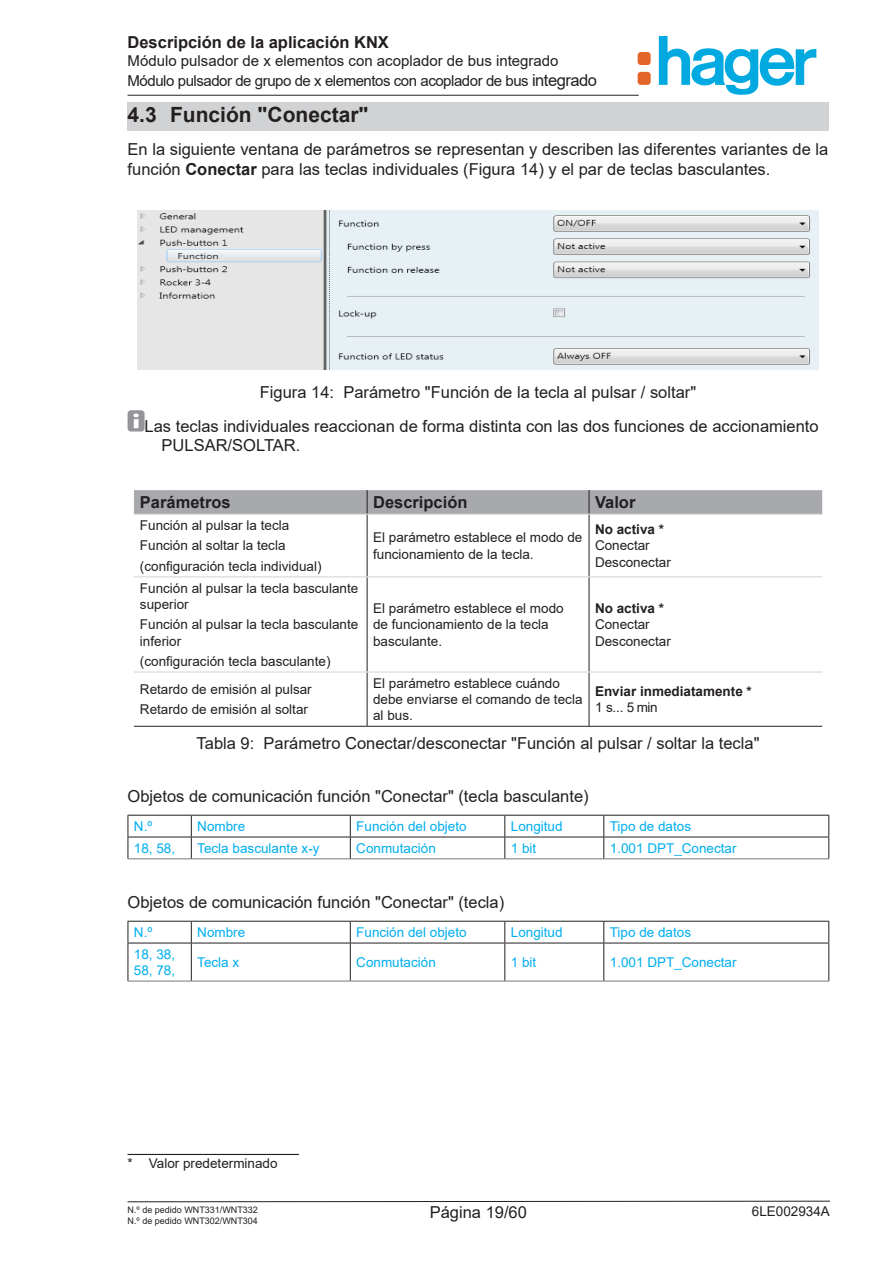
<style>
.page{position:relative;width:893px;height:1263px;background:#fff}
.page>*{position:absolute;margin:0;border:0;box-sizing:border-box;transform-origin:0 0}
.t1{font:700 21px "Arial";color:#231f20}
.t2{font:16.5px/19.8px "Arial";color:#231f20}
.t3{font:700 16.5px "Arial";color:#231f20}
.t4{font:15px/19.8px "Arial";color:#231f20}
.t5{font:13.5px/16.2px "Arial";color:#231f20}
.t6{font:13.5px/16.2px "Arial";color:#00aeef}
.t7{font:700 13.5px "Arial";color:#231f20}
.t8{font:9px/10.8px "Arial";color:#231f20}
.s1{font-size:16.5px}
.s2{font-weight:700}
</style>
<div class="page">
<div style="left:128px;top:102px;width:701px;height:28px;background:#d1d2d4"></div>
<hr style="left:128px;top:1154px;width:171px;height:1px;background:#231f20">
<img style="left:138px;top:211px;width:680px;height:159px">
<div style="left:128px;top:410px;width:17px;height:21px;background:#939598;border-radius:3px"></div>
<svg style="left:134px;top:413px;width:5px;height:15px"></svg>
<svg style="left:134px;top:490px;width:688px;height:24px;background:#a8a9ad"></svg>
<hr style="left:367px;top:514px;width:1px;height:62px;background:#231f20">
<hr style="left:589px;top:514px;width:1px;height:62px;background:#231f20">
<hr style="left:367px;top:577px;width:1px;height:95px;background:#231f20">
<hr style="left:589px;top:577px;width:1px;height:95px;background:#231f20">
<hr style="left:367px;top:672px;width:1px;height:54px;background:#231f20">
<hr style="left:589px;top:672px;width:1px;height:54px;background:#231f20">
<hr style="left:134px;top:726px;width:233px;height:1px;background:#231f20">
<hr style="left:367px;top:726px;width:222px;height:1px;background:#231f20">
<hr style="left:589px;top:726px;width:233px;height:1px;background:#231f20">
<hr style="left:134px;top:514px;width:233px;height:1px;background:#d1d2d4">
<hr style="left:367px;top:514px;width:222px;height:1px;background:#d1d2d4">
<hr style="left:589px;top:514px;width:233px;height:1px;background:#d1d2d4">
<hr style="left:134px;top:576px;width:233px;height:1px;background:#d1d2d4">
<hr style="left:367px;top:576px;width:222px;height:1px;background:#d1d2d4">
<hr style="left:589px;top:576px;width:233px;height:1px;background:#d1d2d4">
<hr style="left:134px;top:672px;width:233px;height:1px;background:#d1d2d4">
<hr style="left:367px;top:672px;width:222px;height:1px;background:#d1d2d4">
<hr style="left:589px;top:672px;width:233px;height:1px;background:#d1d2d4">
<hr style="left:128px;top:837px;width:63px;height:1px;background:#231f20">
<hr style="left:191px;top:837px;width:159px;height:1px;background:#231f20">
<hr style="left:350px;top:837px;width:155px;height:1px;background:#231f20">
<hr style="left:505px;top:837px;width:99px;height:1px;background:#231f20">
<hr style="left:604px;top:837px;width:225px;height:1px;background:#231f20">
<hr style="left:128px;top:858px;width:63px;height:1px;background:#76787b">
<hr style="left:191px;top:858px;width:159px;height:1px;background:#76787b">
<hr style="left:350px;top:858px;width:155px;height:1px;background:#76787b">
<hr style="left:505px;top:858px;width:99px;height:1px;background:#76787b">
<hr style="left:604px;top:858px;width:225px;height:1px;background:#76787b">
<hr style="left:128px;top:815px;width:63px;height:1px;background:#231f20">
<hr style="left:191px;top:815px;width:159px;height:1px;background:#231f20">
<hr style="left:350px;top:815px;width:155px;height:1px;background:#231f20">
<hr style="left:505px;top:815px;width:99px;height:1px;background:#231f20">
<hr style="left:604px;top:815px;width:225px;height:1px;background:#231f20">
<svg style="left:128px;top:815px;width:1px;height:43px"></svg>
<svg style="left:191px;top:815px;width:1px;height:43px"></svg>
<svg style="left:350px;top:815px;width:1px;height:43px"></svg>
<svg style="left:504px;top:815px;width:1px;height:43px"></svg>
<svg style="left:603px;top:815px;width:1px;height:43px"></svg>
<svg style="left:828px;top:815px;width:1px;height:43px"></svg>
<hr style="left:128px;top:943px;width:63px;height:1px;background:#231f20">
<hr style="left:191px;top:943px;width:159px;height:1px;background:#231f20">
<hr style="left:350px;top:943px;width:155px;height:1px;background:#231f20">
<hr style="left:505px;top:943px;width:99px;height:1px;background:#231f20">
<hr style="left:604px;top:943px;width:225px;height:1px;background:#231f20">
<hr style="left:128px;top:981px;width:63px;height:1px;background:#76787b">
<hr style="left:191px;top:981px;width:159px;height:1px;background:#76787b">
<hr style="left:350px;top:981px;width:155px;height:1px;background:#76787b">
<hr style="left:505px;top:981px;width:99px;height:1px;background:#76787b">
<hr style="left:604px;top:981px;width:225px;height:1px;background:#76787b">
<hr style="left:128px;top:921px;width:63px;height:1px;background:#231f20">
<svg style="left:128px;top:921px;width:1px;height:22px"></svg>
<hr style="left:191px;top:921px;width:159px;height:1px;background:#231f20">
<svg style="left:191px;top:921px;width:1px;height:22px"></svg>
<hr style="left:350px;top:921px;width:155px;height:1px;background:#231f20">
<svg style="left:350px;top:921px;width:1px;height:22px"></svg>
<hr style="left:505px;top:921px;width:99px;height:1px;background:#231f20">
<svg style="left:504px;top:921px;width:1px;height:22px"></svg>
<hr style="left:604px;top:921px;width:225px;height:1px;background:#231f20">
<svg style="left:603px;top:921px;width:1px;height:22px"></svg>
<svg style="left:828px;top:921px;width:1px;height:22px"></svg>
<hr style="left:128px;top:943px;width:1px;height:38px;background:#231f20">
<hr style="left:191px;top:943px;width:1px;height:38px;background:#231f20">
<hr style="left:350px;top:943px;width:1px;height:38px;background:#231f20">
<hr style="left:504px;top:943px;width:1px;height:38px;background:#231f20">
<hr style="left:603px;top:943px;width:1px;height:38px;background:#231f20">
<hr style="left:828px;top:943px;width:1px;height:38px;background:#231f20">
<hr style="left:128px;top:95px;width:511px;height:1px;background:#231f20">
<svg style="left:127px;top:1200px;width:703px;height:2px"></svg>
<svg style="left:659px;top:36px;width:157px;height:59px"></svg>
<div style="left:638px;top:52px;width:13px;height:13px;background:#e46529;border-radius:3px"></div>
<div style="left:638px;top:72px;width:13px;height:13px;background:#e46529;border-radius:3px"></div>
<p class="t3" style="left:128px;top:31px;width:263px">Descripción de la aplicación KNX</p>
<p class="t4" style="left:128px;top:51px;width:471px">Módulo pulsador de x elementos con acoplador de bus integrado<br>Módulo pulsador de grupo de x elementos con acoplador de bus <span class="s1">integrado</span></p>
<h1 class="t1" style="left:128px;top:99px;width:242px">4.3 Función "Conectar"</h1>
<p class="t2" style="left:128px;top:139px;width:702px">En la siguiente ventana de parámetros se representan y describen las diferentes variantes de la función <span class="s2">Conectar</span> para las teclas individuales (Figura 14) y el par de teclas basculantes.</p>
<p class="t2" style="left:145px;top:376px;width:676px;line-height:33.3px;text-align:center">Figura 14: Parámetro "Función de la tecla al pulsar / soltar"<br>Las teclas individuales reaccionan de forma distinta con las dos funciones de accionamiento</p>
<p class="t2" style="left:162px;top:435px;width:140px">PULSAR/SOLTAR.</p>
<p class="t3" style="left:140px;top:491px;width:92px">Parámetros</p>
<p class="t3" style="left:373px;top:491px;width:96px">Descripción</p>
<p class="t3" style="left:595px;top:491px;width:42px">Valor</p>
<p class="t5" style="left:140px;top:515px;width:183px;line-height:20.4px">Función al pulsar la tecla<br>Función al soltar la tecla (configuración tecla individual)</p>
<p class="t7" style="left:595px;top:520px;width:71px">No activa *</p>
<p class="t5" style="left:595px;top:537px;width:77px">Conectar<br>Desconectar</p>
<p class="t5" style="left:373px;top:529px;width:211px">El parámetro establece el modo de funcionamiento de la tecla.</p>
<p class="t5" style="left:140px;top:580px;width:220px">Función al pulsar la tecla basculante superior</p>
<p class="t5" style="left:140px;top:616px;width:220px">Función al pulsar la tecla basculante inferior</p>
<p class="t5" style="left:140px;top:653px;width:192px">(configuración tecla basculante)</p>
<p class="t5" style="left:373px;top:600px;width:192px">El parámetro establece el modo de funcionamiento de la tecla basculante.</p>
<p class="t7" style="left:595px;top:599px;width:71px">No activa *</p>
<p class="t5" style="left:595px;top:616px;width:77px">Conectar<br>Desconectar</p>
<p class="t5" style="left:140px;top:679px;width:173px;line-height:20.4px">Retardo de emisión al pulsar<br>Retardo de emisión al soltar</p>
<p class="t5" style="left:373px;top:675px;width:211px">El parámetro establece cuándo debe enviarse el comando de tecla al bus.</p>
<p class="t7" style="left:595px;top:682px;width:158px">Enviar inmediatamente *</p>
<p class="t5" style="left:595px;top:699px;width:64px">1 s... 5 min</p>
<p class="t2" style="left:197px;top:733px;width:564px">Tabla 9: Parámetro Conectar/desconectar "Función al pulsar / soltar la tecla"</p>
<p class="t2" style="left:128px;top:786px;width:463px">Objetos de comunicación función "Conectar" (tecla basculante)</p>
<p class="t6" style="left:134px;top:818px;width:20px">N.º</p>
<p class="t6" style="left:197px;top:818px;width:50px">Nombre</p>
<p class="t6" style="left:356px;top:818px;width:112px">Función del objeto</p>
<p class="t6" style="left:511px;top:818px;width:53px">Longitud</p>
<p class="t6" style="left:610px;top:818px;width:83px">Tipo de datos</p>
<p class="t6" style="left:134px;top:840px;width:43px">18, 58,</p>
<p class="t6" style="left:197px;top:840px;width:124px">Tecla basculante x-y</p>
<p class="t6" style="left:356px;top:840px;width:81px">Conmutación</p>
<p class="t6" style="left:511px;top:840px;width:27px">1 bit</p>
<p class="t6" style="left:610px;top:840px;width:128px">1.001 DPT_Conectar</p>
<p class="t2" style="left:128px;top:892px;width:378px">Objetos de comunicación función "Conectar" (tecla)</p>
<p class="t6" style="left:134px;top:924px;width:20px">N.º</p>
<p class="t6" style="left:197px;top:924px;width:50px">Nombre</p>
<p class="t6" style="left:356px;top:924px;width:112px">Función del objeto</p>
<p class="t6" style="left:511px;top:924px;width:53px">Longitud</p>
<p class="t6" style="left:610px;top:924px;width:83px">Tipo de datos</p>
<p class="t6" style="left:134px;top:946px;width:43px">18, 38,<br>58, 78,</p>
<p class="t6" style="left:197px;top:954px;width:44px">Tecla x</p>
<p class="t6" style="left:356px;top:954px;width:81px">Conmutación</p>
<p class="t6" style="left:511px;top:954px;width:27px">1 bit</p>
<p class="t6" style="left:610px;top:954px;width:128px">1.001 DPT_Conectar</p>
<p class="t5" style="left:128px;top:1155px;width:152px">* Valor predeterminado</p>
<p class="t8" style="left:128px;top:1204px;width:132px">N.º de pedido WNT331/WNT332<br>N.º de pedido WNT302/WNT304</p>
<p class="t5" style="left:752px;top:1203px;width:80px">6LE002934A</p>
<p class="t2" style="left:430px;top:1202px;width:99px">Página 19/60</p>
</div>
